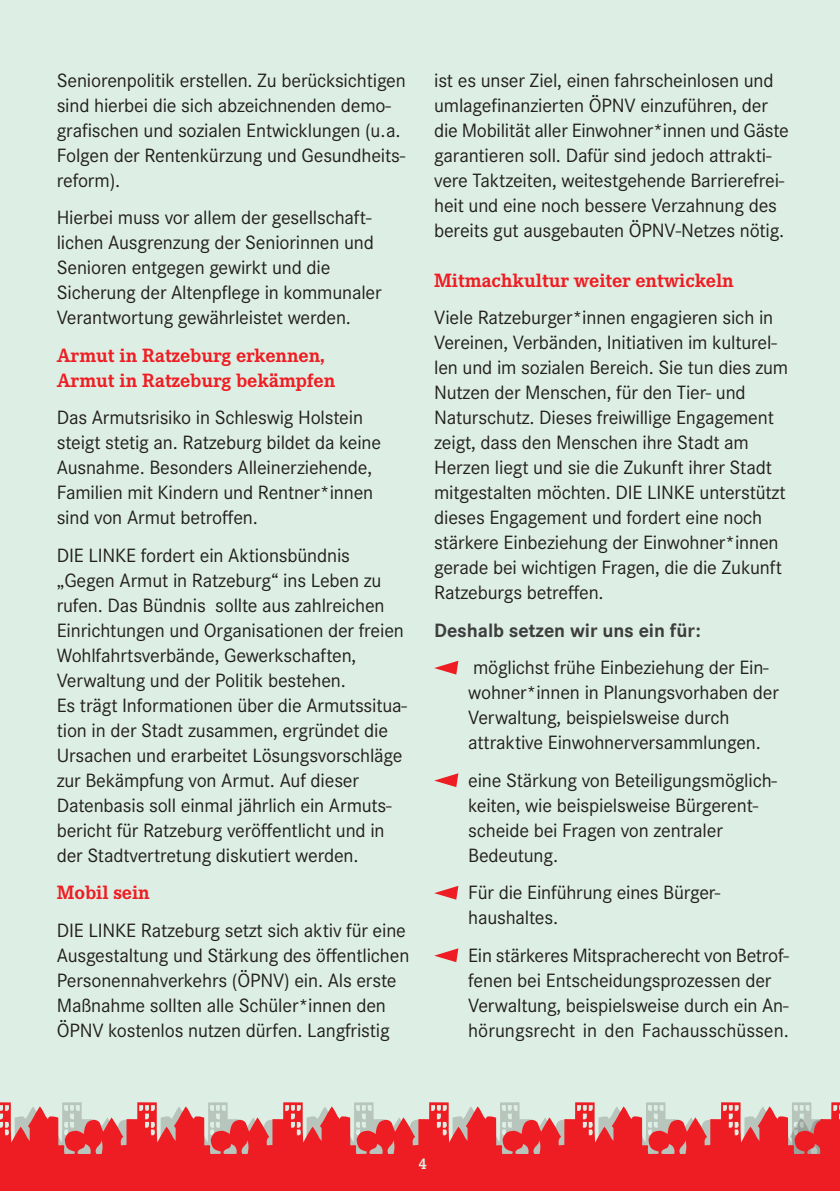
<style>
.page{position:relative;width:840px;height:1191px;background:#fff}
.page>*{position:absolute;margin:0;border:0;box-sizing:border-box;transform-origin:0 0}
.t1{font:20px/25px "Corporate S";letter-spacing:-.01em;color:#231f20}
.t2{font:700 20px/25px "Corporate E";letter-spacing:-.005em;color:#ee1d23}
.t3{font:700 20px "Corporate S";letter-spacing:-.005em;color:#3e3e3f}
.t4{font:700 16px "Corporate E";color:#ddefe4}
</style>
<div class="page">
<div style="left:0;top:0;width:839px;height:1191px;background:#ddefe4"></div>
<svg style="left:0;top:1102px;width:839px;height:89px;background:#e54f51"></svg>
<svg style="left:434px;top:661px;width:24px;height:13px"></svg>
<svg style="left:434px;top:773px;width:24px;height:14px"></svg>
<svg style="left:434px;top:886px;width:24px;height:13px"></svg>
<svg style="left:434px;top:948px;width:24px;height:14px"></svg>
<p class="t1" style="left:57px;top:67px;width:350px">Seniorenpolitik erstellen. Zu berücksichtigen sind hierbei die sich abzeichnenden demo&shy;grafischen und sozialen Entwicklungen (u.a.<br>Folgen der Rentenkürzung und Gesundheits&shy;reform).</p>
<p class="t1" style="left:57px;top:205px;width:326px">Hierbei muss vor allem der gesellschaft&shy;lichen Ausgrenzung der Seniorinnen und Senioren entgegen gewirkt und die Sicherung der Altenpflege in kommunaler Verantwortung gewährleistet werden.</p>
<p class="t2" style="left:57px;top:342px;width:280px">Armut in Ratzeburg erkennen,<br>Armut in Ratzeburg bekämpfen</p>
<p class="t1" style="left:57px;top:405px;width:326px">Das Armutsrisiko in Schleswig Holstein steigt stetig an. Ratzeburg bildet da keine Ausnahme. Besonders Alleinerziehende, Familien mit Kindern und Rentner*innen sind von Armut betroffen.</p>
<p class="t1" style="left:57px;top:542px;width:351px">DIE LINKE fordert ein Aktionsbündnis „Gegen Armut in Ratzeburg“ ins Leben zu rufen. Das Bündnis sollte aus zahlreichen Einrichtungen und Organisationen der freien Wohlfahrtsverbände, Gewerkschaften, Verwaltung und der Politik bestehen.<br>Es trägt Informationen über die Armutssitua&shy;tion in der Stadt zusammen, ergründet die Ursachen und erarbeitet Lösungsvorschläge zur Bekämpfung von Armut. Auf dieser Datenbasis soll einmal jährlich ein Armuts&shy;bericht für Ratzeburg veröffentlicht und in der Stadtvertretung diskutiert werden.</p>
<p class="t2" style="left:57px;top:880px;width:95px">Mobil sein</p>
<p class="t1" style="left:57px;top:917px;width:354px">DIE LINKE Ratzeburg setzt sich aktiv für eine Ausgestaltung und Stärkung des öffentlichen Personennahverkehrs (ÖPNV) ein. Als erste Maßnahme sollten alle Schüler*innen den ÖPNV kostenlos nutzen dürfen. Langfristig</p>
<p class="t1" style="left:434px;top:67px;width:356px">ist es unser Ziel, einen fahrscheinlosen und umlagefinanzierten ÖPNV einzuführen, der die Mobilität aller Einwohner*innen und Gäste garantieren soll. Dafür sind jedoch attrakti&shy;vere Taktzeiten, weitestgehende Barrierefrei&shy;heit und eine noch bessere Verzahnung des bereits gut ausgebauten ÖPNV-Netzes nötig.</p>
<p class="t2" style="left:434px;top:267px;width:301px">Mitmachkultur weiter entwickeln</p>
<p class="t1" style="left:434px;top:305px;width:355px">Viele Ratzeburger*innen engagieren sich in Vereinen, Verbänden, Initiativen im kulturel&shy;len und im sozialen Bereich. Sie tun dies zum Nutzen der Menschen, für den Tier- und Naturschutz. Dieses freiwillige Engagement zeigt, dass den Menschen ihre Stadt am Herzen liegt und sie die Zukunft ihrer Stadt mitgestalten möchten. DIE LINKE unterstützt dieses Engagement und fordert eine noch stärkere Einbeziehung der Einwohner*innen gerade bei wichtigen Fragen, die die Zukunft Ratzeburgs betreffen.</p>
<p class="t3" style="left:434px;top:618px;width:268px">Deshalb setzen wir uns ein für:</p>
<p class="t1" style="left:468px;top:655px;width:312px">möglichst frühe Einbeziehung der Ein&shy;wohner*innen in Planungsvorhaben der Verwaltung, beispielsweise durch attraktive Einwohnerversammlungen.</p>
<p class="t1" style="left:468px;top:767px;width:310px">eine Stärkung von Beteiligungsmöglich&shy;keiten, wie beispielsweise Bürgerent&shy;scheide bei Fragen von zentraler<br>Bedeutung.</p>
<p class="t1" style="left:468px;top:880px;width:253px">Für die Einführung eines Bürger&shy;haushaltes.</p>
<p class="t1" style="left:468px;top:942px;width:322px">Ein stärkeres Mitspracherecht von Betrof&shy;fenen bei Entscheidungsprozessen der Verwaltung, beispielsweise durch ein An&shy;hörungsrecht in den Fachausschüssen.</p>
<p class="t4" style="left:418px;top:1154px;width:10px">4</p>
</div>
